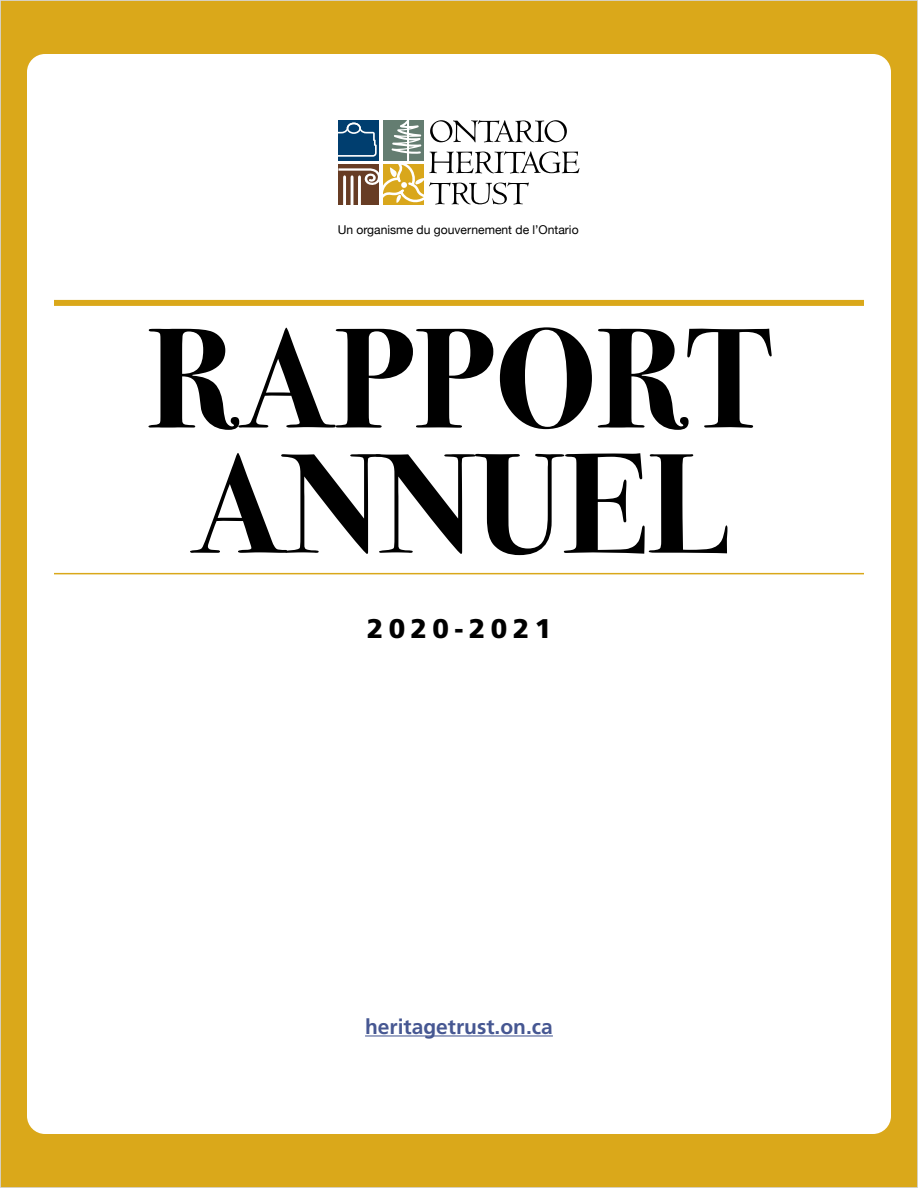
<style>
.page{position:relative;width:918px;height:1188px;background:#daa81a}
.page>*{position:absolute;margin:0;border:0;box-sizing:border-box;transform-origin:0 0}
.t1{font:700 142.5px/125.2px "Bodoni Svty Two ITCTT";color:#000}
.t2{font:900 27px "Frutiger";letter-spacing:.2em;color:#000}
.t3{font:700 21px "Frutiger";color:#465792}
.t4{font:12.15px "Helvetica Neue";color:#000}
</style>
<div class="page">
<div style="left:27px;top:54px;width:864px;height:1080px;background:#fff;border-radius:18px"></div>
<div style="left:54px;top:300px;width:810px;height:6px;background:#daa81a"></div>
<hr style="left:54px;top:573px;width:810px;height:1px;background:#daa81a">
<hr style="left:365px;top:1035px;width:188px;height:1px;background:#465792">
<svg style="left:338px;top:120px;width:241px;height:85px"></svg>
<p class="t4" style="left:338px;top:221px;width:242px">Un organisme du gouvernement de l’Ontario</p>
<h1 class="t1" style="left:147px;top:305px;width:625px">RAPPORT<br>ANNUEL</h1>
<h2 class="t2" style="left:367px;top:613px;width:186px">2020-2021</h2>
<h3 class="t3" style="left:365px;top:1014px;width:189px">heritagetrust.on.ca</h3>
</div>
